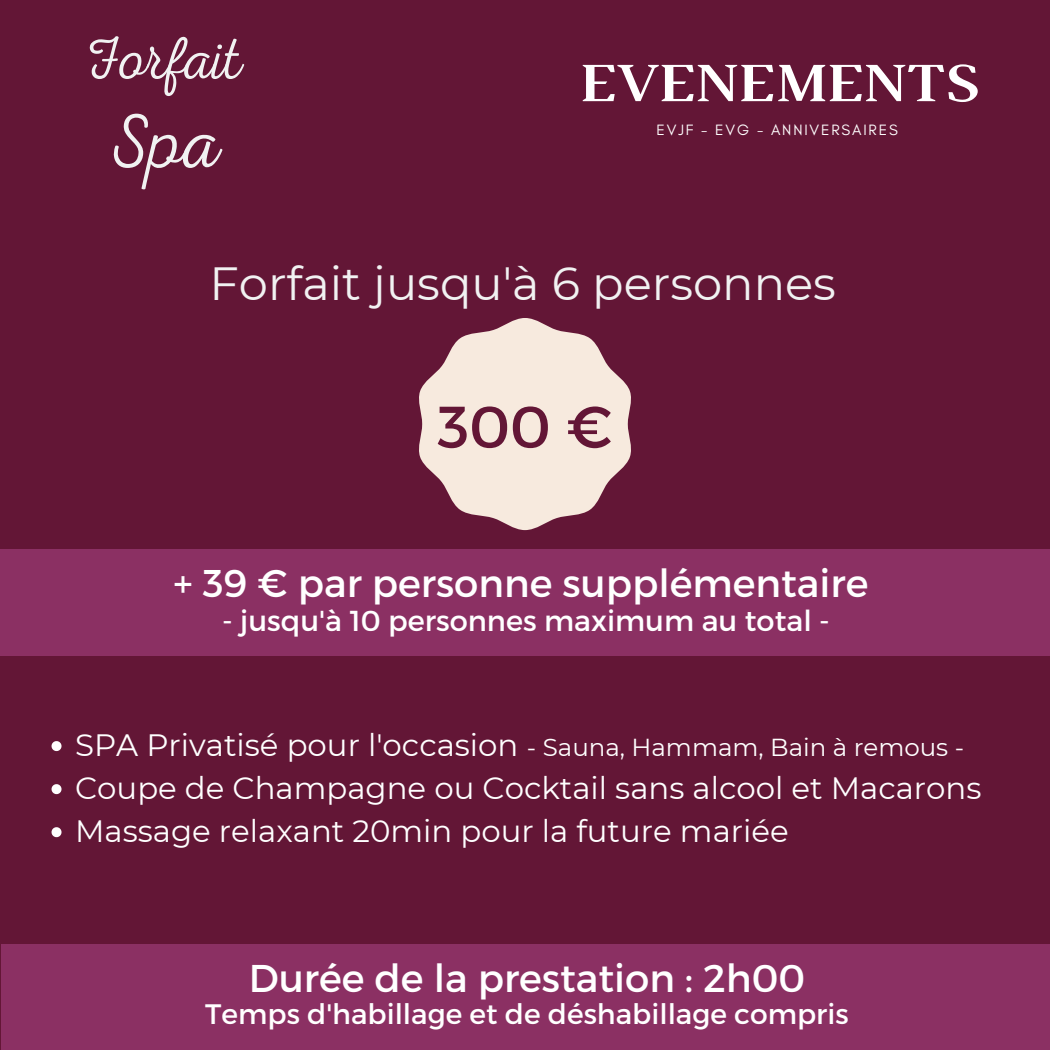
<style>
.page{position:relative;width:1050px;height:1050px;background:#631636}
.page>*{position:absolute;margin:0;border:0;box-sizing:border-box;transform-origin:0 0}
.t1{font:76.6px "RTL Adam Script Thin";color:#f1f2f2}
.t2{font:60.4px "RTL Adam Script Thin";color:#f1f2f2}
.t3{font:59px "Montserrat";color:#631636}
.t4{font:700 56.8px "Luthier";color:#fff}
.t5{font:46.4px "Montserrat";color:#f1f2f2}
.t6{font:38.6px "Montserrat";color:#fff}
.t7{font:30.8px/43px "Montserrat";color:#fff}
.t8{font:28.8px "Montserrat";color:#fff}
.t9{font:28.2px "Montserrat";color:#fff}
.t10{font:24.6px "Montserrat";color:#fff}
.t11{font:15.2px "Glacial Indifference";letter-spacing:.12em;color:#fff}
</style>
<div class="page">
<svg style="left:419px;top:318px;width:212px;height:212px;fill:#f7eade"></svg>
<div style="left:0;top:550px;width:1050px;height:105px;background:#8b3063"></div>
<svg style="left:52px;top:741px;width:10px;height:10px"></svg>
<svg style="left:52px;top:784px;width:10px;height:10px"></svg>
<svg style="left:52px;top:827px;width:10px;height:10px"></svg>
<div style="left:1px;top:944px;width:1049px;height:106px;background:#8b3063"></div>
<h2 class="t2" style="left:84px;top:24px;width:160px">Forfait</h2>
<h1 class="t1" style="left:107px;top:98px;width:115px">Spa</h1>
<h3 class="t4" style="left:577px;top:62px;width:402px">EVENEMENTS</h3>
<p class="t11" style="left:657px;top:121px;width:243px">EVJF - EVG - ANNIVERSAIRES</p>
<h3 class="t5" style="left:209px;top:255px;width:628px">Forfait jusqu'à 6 personnes</h3>
<h3 class="t3" style="left:437px;top:389px;width:177px">300 €</h3>
<p class="t6" style="left:173px;top:558px;width:697px">+ 39 € par personne supplémentaire</p>
<p class="t8" style="left:222px;top:602px;width:609px">- jusqu'à 10 personnes maximum au total -</p>
<p class="t7" style="left:75px;top:724px;width:908px">SPA Privatisé pour l'occasion<br>Coupe de Champagne ou Cocktail sans alcool et Macarons<br>Massage relaxant 20min pour la future mariée</p>
<p class="t10" style="left:527px;top:732px;width:439px">- Sauna, Hammam, Bain à remous -</p>
<p class="t6" style="left:249px;top:953px;width:558px">Durée de la prestation : 2h00</p>
<p class="t9" style="left:205px;top:996px;width:645px">Temps d'habillage et de déshabillage compris</p>
</div>
